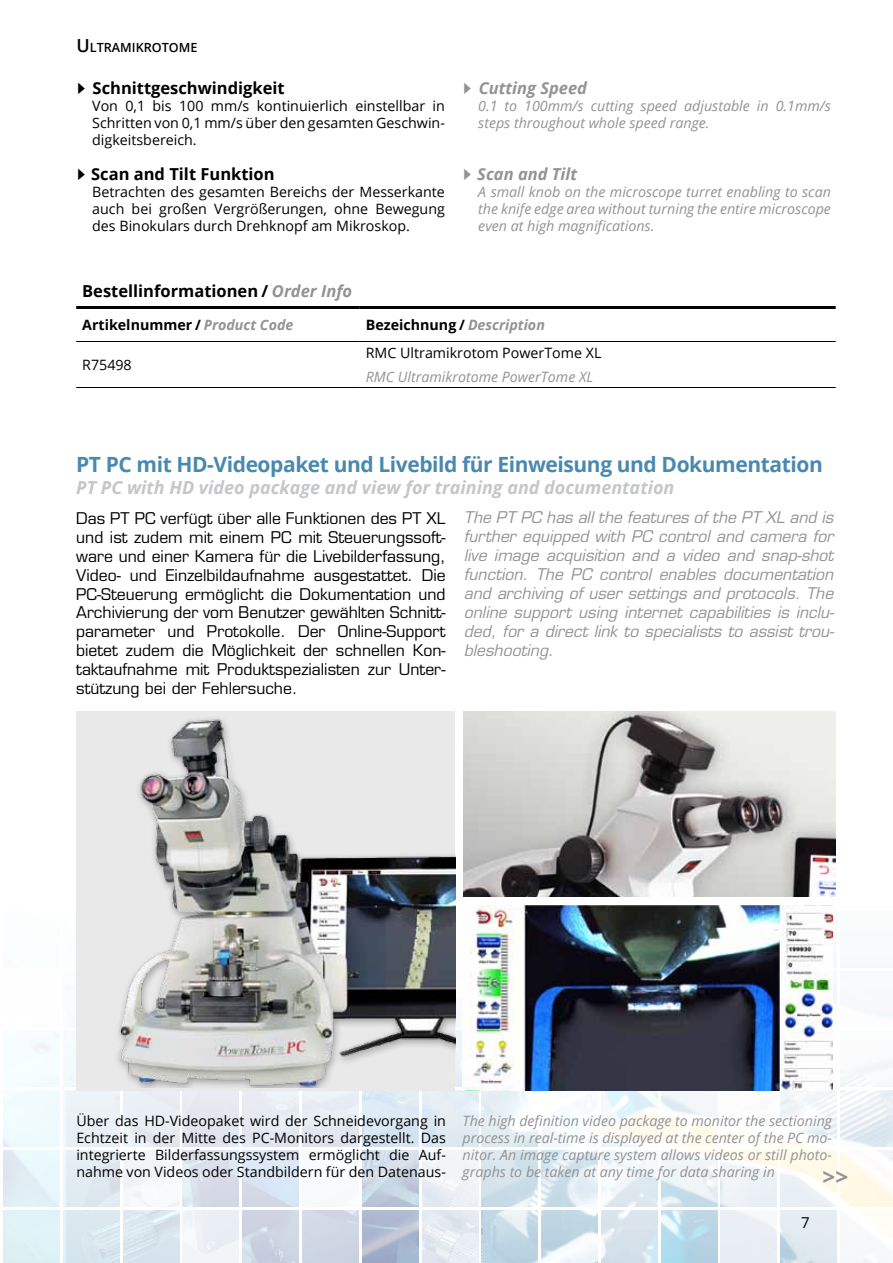
<style>
.page{position:relative;width:893px;height:1263px;background:#fff}
.page>*{position:absolute;margin:0;border:0;box-sizing:border-box;transform-origin:0 0}
.t1{font:700 22.5px "Open Sans";color:#929395}
.t2{font:700 21px "Open Sans";letter-spacing:-.02em;color:#4989b0}
.t3{font:italic 700 18px "Open Sans";color:#c5c6c8}
.t4{font:700 16.5px "Open Sans";color:#000}
.t5{font:italic 700 16.5px "Open Sans";color:#929395}
.t6{font:15.75px/18.9px "Eurostile LT Std";color:#000;text-align:justify}
.t7{font:italic 15.75px/18.9px "Eurostile LT Std";color:#929395;text-align:justify}
.t8{font:15px "Open Sans";color:#000}
.t9{font:14.25px/17.1px "Open Sans";color:#000;text-align:justify}
.t10{font:italic 14.25px/17.1px "Open Sans";color:#929395;text-align:justify}
.t11{font:700 14.25px "Open Sans";color:#000}
.t12{font:600 12.6px "Open Sans";color:#000}
.s1{font-size:18px}
.s2{font-family:"Quick Type Pi";font-weight:400}
.s3{font-family:"Quick Type Pi";font-weight:400;font-style:normal}
.s4{font-style:italic;color:#929395}
</style>
<div class="page">
<svg style="left:3px;top:711px;width:833px;height:552px"></svg>
<img style="left:360px;top:911px;width:533px;height:352px">
<hr style="left:76px;top:387px;width:284px;height:1px;background:#000">
<hr style="left:360px;top:387px;width:476px;height:1px;background:#000">
<hr style="left:76px;top:341px;width:284px;height:1px;background:#000">
<hr style="left:360px;top:341px;width:476px;height:1px;background:#000">
<hr style="left:76px;top:306px;width:284px;height:3px;background:#000">
<hr style="left:360px;top:306px;width:476px;height:3px;background:#000">
<div style="left:77px;top:711px;width:378px;height:380px;background:#e9e9ea"></div>
<img style="left:118px;top:718px;width:337px;height:370px">
<img style="left:463px;top:712px;width:373px;height:185px">
<img style="left:463px;top:905px;width:369px;height:186px">
<p class="t12" style="left:77px;top:39px;width:122px"><span class="s1">U</span>LTRAMIKROTOME</p>
<p class="t4" style="left:77px;top:77px;width:209px"><span class="s2">A</span> Schnittgeschwindigkeit</p>
<p class="t9" style="left:92px;top:97px;width:354px">Von 0,1 bis 100 mm/s kontinuierlich einstellbar in Schritten von 0,1 mm/s über den gesamten Geschwin&shy;digkeitsbereich.</p>
<p class="t4" style="left:77px;top:162px;width:199px"><span class="s2">A</span> Scan and Tilt Funktion</p>
<p class="t9" style="left:92px;top:183px;width:354px">Betrachten des gesamten Bereichs der Messerkante auch bei großen Vergrößerungen, ohne Bewegung des Binokulars durch Drehknopf am Mikroskop.</p>
<p class="t5" style="left:463px;top:77px;width:125px"><span class="s3">A</span> Cutting Speed</p>
<p class="t10" style="left:478px;top:97px;width:354px">0.1 to 100mm/s cutting speed adjustable in 0.1mm/s steps throughout whole speed range.</p>
<p class="t5" style="left:463px;top:162px;width:115px"><span class="s3">A</span> Scan and Tilt</p>
<p class="t10" style="left:478px;top:183px;width:354px">A small knob on the microscope turret enabling to scan the knife edge area without turning the entire microscope even at high magnifications.</p>
<p class="t4" style="left:82px;top:280px;width:272px">Bestellinformationen / <span class="s4">Order Info</span></p>
<p class="t11" style="left:82px;top:315px;width:213px">Artikelnummer / <span class="s4">Product Code</span></p>
<p class="t11" style="left:366px;top:315px;width:181px">Bezeichnung / <span class="s4">Description</span></p>
<p class="t9" style="left:82px;top:356px;width:51px">R75498</p>
<p class="t9" style="left:366px;top:344px;width:237px">RMC Ultramikrotom PowerTome XL</p>
<p class="t10" style="left:366px;top:367px;width:229px">RMC Ultramikrotome PowerTome XL</p>
<h2 class="t2" style="left:76px;top:450px;width:748px">PT PC mit HD-Videopaket und Livebild für Einweisung und Dokumentation</h2>
<p class="t3" style="left:76px;top:474px;width:600px">PT PC with HD video package and view for training and documentation</p>
<p class="t7" style="left:464px;top:509px;width:372px">The PT PC has all the features of the PT XL and is further equipped with PC control and camera for live image acquisition and a video and snap-shot function. The PC control enables documentation and archiving of user settings and protocols. The online support using internet capabilities is inclu&shy;ded, for a direct link to specialists to assist trou&shy;bleshooting.</p>
<p class="t6" style="left:76px;top:509px;width:371px">Das PT PC verfügt über alle Funktionen des PT XL und ist zudem mit einem PC mit Steuerungssoft&shy;ware und einer Kamera für die Livebilderfassung, Video- und Einzelbildaufnahme ausgestattet. Die PC-Steuerung ermöglicht die Dokumentation und Archivierung der vom Benutzer gewählten Schnitt&shy;parameter und Protokolle. Der Online-Support bietet zudem die Möglichkeit der schnellen Kon&shy;taktaufnahme mit Produktspezialisten zur Unter&shy;stützung bei der Fehlersuche.</p>
<p class="t9" style="left:76px;top:1112px;width:371px">Über das HD-Videopaket wird der Schneidevorgang in Echtzeit in der Mitte des PC-Monitors dargestellt. Das integrierte Bilderfassungssystem ermöglicht die Auf&shy;nahme von Videos oder Standbildern für den Datenaus-</p>
<p class="t10" style="left:463px;top:1112px;width:371px">The high definition video package to monitor the sectioning process in real-time is displayed at the center of the PC mo&shy;nitor. An image capture system allows videos or still photo&shy;graphs to be taken at any time for data sharing in</p>
<h1 class="t1" style="left:823px;top:1161px;width:27px">&gt;&gt;</h1>
<p class="t8" style="left:801px;top:1212px;width:10px">7</p>
</div>
